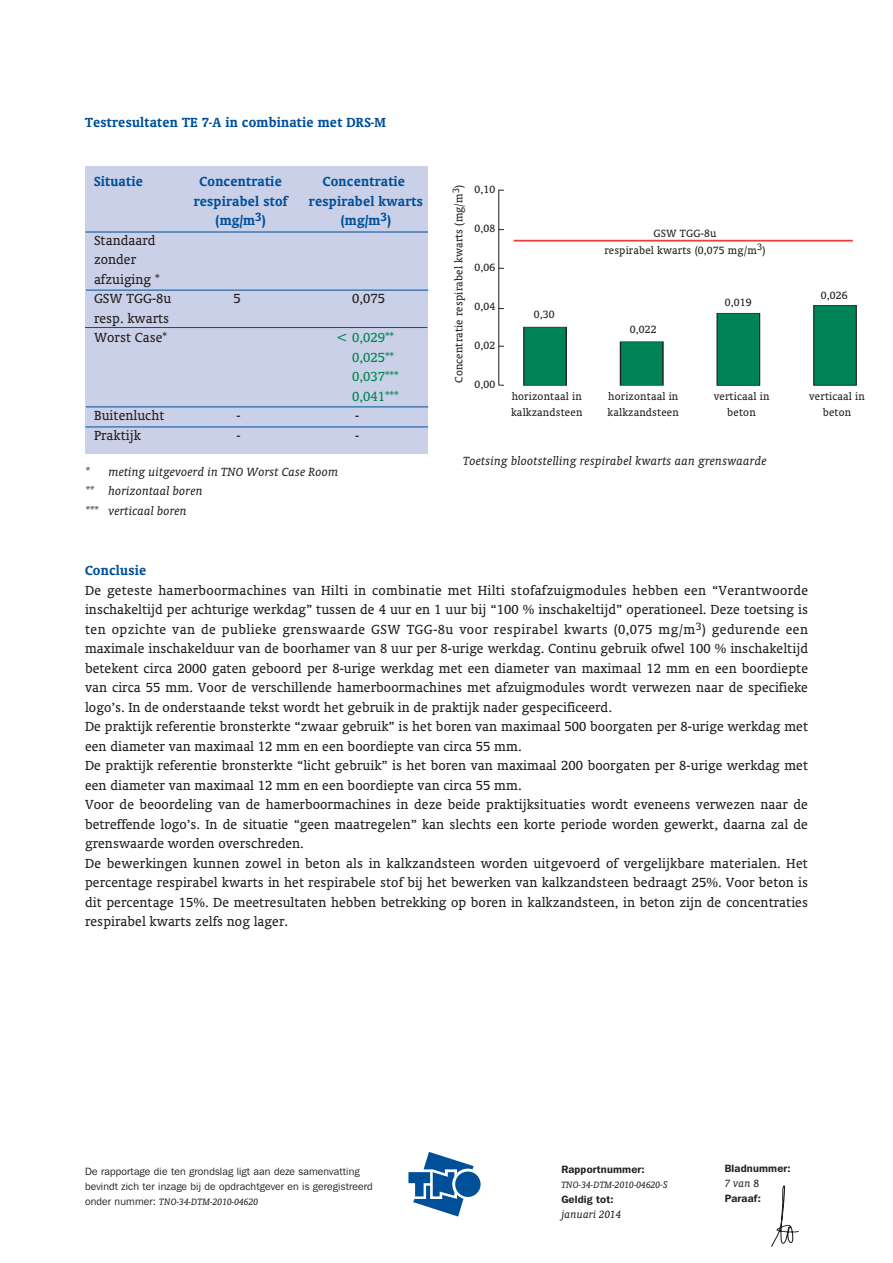
<style>
.page{position:relative;width:893px;height:1263px;background:#fff}
.page>*{position:absolute;margin:0;border:0;box-sizing:border-box;transform-origin:0 0}
.t1{font:15px/19.5px "Oranda BT";letter-spacing:.005em;color:#231f20}
.t2{font:700 15px "Oranda BT";letter-spacing:.015em;color:#005099}
.t3{font:15px/19.5px "Oranda BT";letter-spacing:.005em;color:#008752}
.t4{font:italic 13.5px/19.5px "Oranda BT";letter-spacing:.01em;color:#231f20}
.t5{font:12px/16.5px "Oranda BT";letter-spacing:.015em;color:#231f20;text-align:center}
.t6{font:italic 12px "Oranda BT";letter-spacing:.015em;color:#231f20}
.t7{font:10.5px/15px "Franklin Gothic IT Cby BT";letter-spacing:.015em;color:#231f20}
.t8{font:italic 10.5px "Oranda BT";letter-spacing:.015em;color:#231f20}
.t9{font:600 10.5px "Franklin Gothic IT Cby BT";letter-spacing:.015em;color:#231f20}
.s1{font-family:"Franklin Gothic IT Cby BT";font-style:normal}
.s2{font-size:11.25px}
.s3{font-style:normal}
</style>
<div class="page">
<div style="left:455px;top:1172px;width:26px;height:25px;background:#005099;border-radius:50%"></div>
<svg style="left:408px;top:1152px;width:66px;height:65px"></svg>
<svg style="left:771px;top:1185px;width:28px;height:62px"></svg>
<div style="left:85px;top:166px;width:343px;height:288px;background:#cad0e7"></div>
<hr style="left:85px;top:231px;width:343px;height:2px;background:#005099">
<hr style="left:85px;top:327px;width:342px;height:1px;background:#005099">
<hr style="left:86px;top:407px;width:342px;height:1px;background:#005099">
<hr style="left:86px;top:290px;width:342px;height:1px;background:#005099">
<hr style="left:85px;top:427px;width:343px;height:1px;background:#005099">
<hr style="left:498px;top:190px;width:1px;height:195px;background:#231f20">
<div style="left:524px;top:327px;width:42px;height:58px;background:#008357;border:1px solid #231f20"></div>
<div style="left:620px;top:342px;width:43px;height:43px;background:#008357;border:1px solid #231f20"></div>
<div style="left:717px;top:313px;width:43px;height:72px;background:#008357;border:1px solid #231f20"></div>
<div style="left:814px;top:305px;width:42px;height:80px;background:#008357"></div>
<hr style="left:514px;top:240px;width:339px;height:2px;background:#ef4035">
<p class="t2" style="left:85px;top:116px;width:302px">Testresultaten TE 7-A in combinatie met DRS-M</p>
<p class="t2" style="left:94px;top:176px;width:50px">Situatie</p>
<p class="t2" style="left:200px;top:176px;width:84px">Concentratie</p>
<p class="t2" style="left:323px;top:176px;width:84px">Concentratie</p>
<p class="t2" style="left:194px;top:195px;width:95px">respirabel stof</p>
<p class="t2" style="left:309px;top:195px;width:115px">respirabel kwarts</p>
<p class="t2" style="left:215px;top:215px;width:52px">(mg/m<sup>3</sup>)</p>
<p class="t2" style="left:340px;top:215px;width:52px">(mg/m<sup>3</sup>)</p>
<p class="t1" style="left:94px;top:232px;width:79px">Standaard zonder afzuiging *<br>GSW TGG-8u</p>
<p class="t1" style="left:233px;top:290px;width:9px">5</p>
<p class="t1" style="left:352px;top:290px;width:34px">0,075</p>
<p class="t1" style="left:94px;top:310px;width:77px">resp. kwarts<br>Worst Case*</p>
<p class="t3" style="left:352px;top:329px;width:48px;text-indent:-16px">&lt; 0,029**<br>0,025**<br>0,037***<br>0,041***</p>
<p class="t1" style="left:94px;top:407px;width:72px">Buitenlucht</p>
<p class="t1" style="left:237px;top:407px;width:6px">-</p>
<p class="t1" style="left:355px;top:407px;width:6px">-</p>
<p class="t1" style="left:94px;top:427px;width:48px">Praktijk</p>
<p class="t1" style="left:237px;top:427px;width:6px">-</p>
<p class="t1" style="left:355px;top:427px;width:6px">-</p>
<p class="t4" style="left:85px;top:463px;width:254px">* meting uitgevoerd in TNO Worst Case Room ** horizontaal boren<br>*** verticaal boren</p>
<p class="t5" style="left:451px;top:383px;width:199px;rotate:-90deg">Concentratie respirabel kwarts (mg/m<sup>3</sup>)</p>
<p class="t5" style="left:474px;top:182px;width:22px">0,10</p>
<p class="t5" style="left:474px;top:221px;width:22px">0,08</p>
<p class="t5" style="left:474px;top:260px;width:22px">0,06</p>
<p class="t5" style="left:474px;top:299px;width:22px">0,04</p>
<p class="t5" style="left:474px;top:338px;width:22px">0,02</p>
<p class="t5" style="left:474px;top:377px;width:22px">0,00</p>
<p class="t5" style="left:534px;top:307px;width:22px">0,30</p>
<p class="t5" style="left:604px;top:226px;width:163px">GSW TGG-8u<br>respirabel kwarts (0,075 mg/m<sup>3</sup>)</p>
<p class="t5" style="left:630px;top:322px;width:28px">0,022</p>
<p class="t5" style="left:725px;top:295px;width:28px">0,019</p>
<p class="t5" style="left:821px;top:287px;width:28px">0,026</p>
<p class="t5" style="left:512px;top:388px;width:72px">horizontaal in</p>
<p class="t5" style="left:608px;top:388px;width:72px">horizontaal in</p>
<p class="t5" style="left:714px;top:388px;width:57px">verticaal in</p>
<p class="t5" style="left:809px;top:388px;width:57px">verticaal in</p>
<p class="t5" style="left:511px;top:405px;width:73px">kalkzandsteen</p>
<p class="t5" style="left:608px;top:405px;width:73px">kalkzandsteen</p>
<p class="t5" style="left:727px;top:405px;width:30px">beton</p>
<p class="t5" style="left:823px;top:405px;width:30px">beton</p>
<p class="t4" style="left:463px;top:452px;width:305px">Toetsing blootstelling respirabel kwarts aan grenswaarde</p>
<p class="t2" style="left:85px;top:565px;width:63px">Conclusie</p>
<p class="t1" style="left:85px;top:582px;width:724px">De geteste hamerboormachines van Hilti in combinatie met Hilti stofafzuigmodules hebben een “Verantwoorde inschakeltijd per achturige werkdag” tussen de 4 uur en 1 uur bij “100 % inschakeltijd” operationeel. Deze toetsing is ten opzichte van de publieke grenswaarde GSW TGG-8u voor respirabel kwarts (0,075 mg/m<sup>3</sup>) gedurende een maximale inschakelduur van de boorhamer van 8 uur per 8-urige werkdag. Continu gebruik ofwel 100 % inschakeltijd betekent circa 2000 gaten geboord per 8-urige werkdag met een diameter van maximaal 12 mm en een boordiepte van circa 55 mm. Voor de verschillende hamerboormachines met afzuigmodules wordt verwezen naar de specifieke logo’s. In de onderstaande tekst wordt het gebruik in de praktijk nader gespecificeerd.<br>De praktijk referentie bronsterkte “zwaar gebruik” is het boren van maximaal 500 boorgaten per 8-urige werkdag met een diameter van maximaal 12 mm en een boordiepte van circa 55 mm.<br>De praktijk referentie bronsterkte “licht gebruik” is het boren van maximaal 200 boorgaten per 8-urige werkdag met een diameter van maximaal 12 mm en een boordiepte van circa 55 mm.<br>Voor de beoordeling van de hamerboormachines in deze beide praktijksituaties wordt eveneens verwezen naar de betreffende logo’s. In de situatie “geen maatregelen” kan slechts een korte periode worden gewerkt, daarna zal de grenswaarde worden overschreden.<br>De bewerkingen kunnen zowel in beton als in kalkzandsteen worden uitgevoerd of vergelijkbare materialen. Het percentage respirabel kwarts in het respirabele stof bij het bewerken van kalkzandsteen bedraagt 25%. Voor beton is dit percentage 15%. De meetresultaten hebben betrekking op boren in kalkzandsteen, in beton zijn de concentraties respirabel kwarts zelfs nog lager.</p>
<p class="t7" style="left:85px;top:1164px;width:289px">De rapportage die ten grondslag ligt aan deze samenvatting bevindt zich ter inzage bij de opdrachtgever en is geregistreerd</p>
<p class="t8" style="left:85px;top:1198px;width:175px"><span class="s1">onder nummer:</span> TNO-34-DTM-2010-04620</p>
<p class="t9" style="left:561px;top:1165px;width:85px">Rapportnummer:</p>
<p class="t8" style="left:561px;top:1181px;width:108px">TNO-34-DTM-2010-04620<span class="s2">-S</span></p>
<p class="t9" style="left:561px;top:1195px;width:54px">Geldig tot:</p>
<p class="t6" style="left:561px;top:1210px;width:61px">januari 2014</p>
<p class="t9" style="left:725px;top:1165px;width:68px">Bladnummer:</p>
<p class="t6" style="left:725px;top:1180px;width:36px">7 van <span class="s3">8</span></p>
<p class="t9" style="left:725px;top:1195px;width:38px">Paraaf:</p>
</div>
